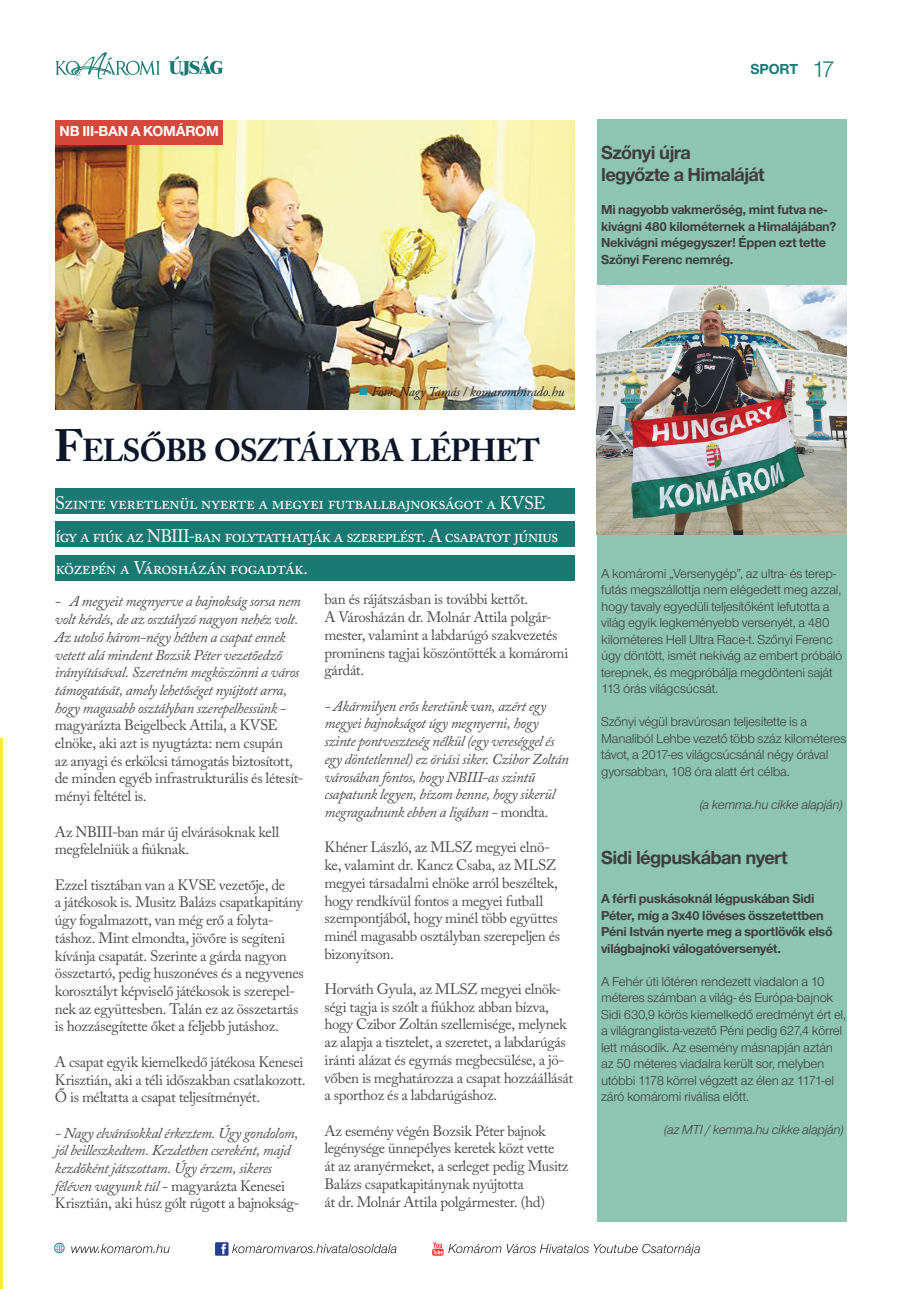
<style>
.page{position:relative;width:906px;height:1289px;background:#fff}
.page>*{position:absolute;margin:0;border:0;box-sizing:border-box;transform-origin:0 0}
.t1{font:700 31.5px "Adobe Caslon Pro";letter-spacing:-.035em;color:#0c1629}
.t2{font:700 19.5px/22.5px "Nimbus San Nov TOT";letter-spacing:-.03em;color:#3e3e3f}
.t3{font:18px/32.4px "Adobe Caslon Pro";letter-spacing:-.035em;color:#fff}
.t4{font:15px/17.7px "Adobe Caslon Pro";letter-spacing:-.025em;color:#4b4c4d}
.t5{font:italic 15px/17.7px "Adobe Caslon Pro";letter-spacing:-.025em;color:#4b4c4d}
.t6{font:700 15px "Nimbus San Nov TOT";letter-spacing:-.015em;color:#fff}
.t7{font:700 15px "Nimbus San Nov TOT";letter-spacing:-.01em;color:#1a7a73}
.t8{font:13.5px/16.5px "Nimbus San Nov TOT";letter-spacing:-.02em;color:#3e3e3f}
.t9{font:700 13.5px/16.5px "Nimbus San Nov TOT";letter-spacing:-.02em;color:#3e3e3f}
.t10{font:italic 13.5px "Nimbus San Nov TOT";letter-spacing:-.025em;color:#3e3e3f}
.t11{font:italic 13.5px "Adobe Garamond Pro";letter-spacing:-.005em;color:#231f20}
.s1{font-weight:400;font-size:24px}
.s2{font-size:45px}
.s3{font-style:normal}
</style>
<div class="page">
<img style="left:56px;top:120px;width:518px;height:290px">
<hr style="left:0;top:738px;width:2px;height:550px;background:#f4ed35">
<div style="left:597px;top:120px;width:249px;height:1101px;background:#8ec4b2"></div>
<img style="left:597px;top:285px;width:249px;height:249px">
<div style="left:56px;top:555px;width:519px;height:25px;background:#1a7a73"></div>
<div style="left:55px;top:488px;width:519px;height:25px;background:#1a7a73"></div>
<div style="left:55px;top:521px;width:520px;height:26px;background:#1a7a73"></div>
<div style="left:55px;top:120px;width:168px;height:25px;background:#d4493b"></div>
<svg style="left:55px;top:52px;width:105px;height:28px"></svg>
<svg style="left:169px;top:56px;width:54px;height:20px"></svg>
<svg style="left:432px;top:1242px;width:268px;height:13px"></svg>
<svg style="left:215px;top:1242px;width:181px;height:13px"></svg>
<svg style="left:71px;top:1244px;width:99px;height:9px"></svg>
<svg style="left:54px;top:1242px;width:11px;height:11px"></svg>
<svg style="left:360px;top:387px;width:7px;height:8px"></svg>
<p class="t6" style="left:60px;top:122px;width:161px">NB III-BAN A KOMÁROM</p>
<p class="t7" style="left:750px;top:60px;width:85px">SPORT <span class="s1">17</span></p>
<h2 class="t2" style="left:601px;top:141px;width:165px">Szőnyi újra<br>legyőzte a Himaláját</h2>
<p class="t9" style="left:601px;top:201px;width:237px">Mi nagyobb vakmerőség, mint futva ne&shy;kivágni 480 kilométernek a Himalájában?<br>Nekivágni mégegyszer! Éppen ezt tette Szőnyi Ferenc nemrég.</p>
<p class="t11" style="left:371px;top:383px;width:194px">Fotó: Nagy Tamás / komaromhirado.hu</p>
<h1 class="t1" style="left:54px;top:431px;width:487px"><span class="s2">F</span>ELSŐBB OSZTÁLYBA LÉPHET</h1>
<p class="t3" style="left:55px;top:486px;width:505px">Szinte veretlenül nyerte a megyei futballbajnokságot a KVSE így a fiúk az NBIII-ban folytathatják a szereplést. A csapatot június</p>
<p class="t3" style="left:56px;top:551px;width:254px">közepén a Városházán fogadták.</p>
<p class="t5" style="left:55px;top:592px;width:247px">- A megyeit megnyerve a bajnokság sorsa nem volt kérdés, de az osztályzó nagyon nehéz volt.<br>Az utolsó három-négy hétben a csapat ennek vetett alá mindent Bozsik Péter vezetőedző irányításával. Szeretném megköszönni a város támogatását, amely lehetőséget nyújtott arra, hogy magasabb osztályban szerepelhessünk -</p>
<p class="t4" style="left:55px;top:716px;width:250px">magyarázta Beigelbeck Attila, a KVSE elnöke, aki azt is nyugtázta: nem csupán<br>az anyagi és erkölcsi támogatás biztosított, de minden egyéb infrastrukturális és létesít&shy;ményi feltétel is.</p>
<p class="t4" style="left:55px;top:822px;width:226px">Az NBIII-ban már új elvárásoknak kell megfelelniük a fiúknak.</p>
<p class="t4" style="left:55px;top:875px;width:250px">Ezzel tisztában van a KVSE vezetője, de<br>a játékosok is. Musitz Balázs csapatkapitány úgy fogalmazott, van még erő a folyta&shy;táshoz. Mint elmondta, jövőre is segíteni kívánja csapatát. Szerinte a gárda nagyon összetartó, pedig huszonéves és a negyvenes korosztályt képviselő játékosok is szerepel&shy;nek az együttesben. Talán ez az összetartás is hozzásegítette őket a feljebb jutáshoz.</p>
<p class="t4" style="left:55px;top:1052px;width:252px">A csapat egyik kiemelkedő játékosa Kenesei<br>Krisztián, aki a téli időszakban csatlakozott.<br>Ő is méltatta a csapat teljesítményét.</p>
<p class="t5" style="left:55px;top:1123px;width:246px">- Nagy elvárásokkal érkeztem. Úgy gondolom, jól beilleszkedtem. Kezdetben csereként, majd kezdőként játszottam. Úgy érzem, sikeres féléven vagyunk túl - <span class="s3">magyarázta Kenesei Krisztián, aki húsz gólt rúgott a bajnokság-</span></p>
<p class="t4" style="left:324px;top:590px;width:245px">ban és rájátszásban is további kettőt.<br>A Városházán dr. Molnár Attila polgár&shy;mester, valamint a labdarúgó szakvezetés prominens tagjai köszöntötték a komáromi gárdát.</p>
<p class="t5" style="left:324px;top:696px;width:246px">- Akármilyen erős keretünk van, azért egy megyei bajnokságot úgy megnyerni, hogy szinte pontveszteség nélkül (egy vereséggel és egy döntetlennel) ez óriási siker. Czibor Zoltán városában fontos, hogy NBIII-as szintű csapatunk legyen, bízom benne, hogy sikerül megragadnunk ebben a ligában - <span class="s3">mondta.</span></p>
<p class="t4" style="left:324px;top:838px;width:237px">Khéner László, az MLSZ megyei elnö&shy;ke, valamint dr. Kancz Csaba, az MLSZ megyei társadalmi elnöke arról beszéltek, hogy rendkívül fontos a megyei futball szempontjából, hogy minél több együttes minél magasabb osztályban szerepeljen és bizonyítson.</p>
<p class="t4" style="left:324px;top:980px;width:250px">Horváth Gyula, az MLSZ megyei elnök&shy;ségi tagja is szólt a fiúkhoz abban bízva, hogy Czibor Zoltán szellemisége, melynek az alapja a tisztelet, a szeretet, a labdarúgás iránti alázat és egymás megbecsülése, a jö&shy;vőben is meghatározza a csapat hozzáállását a sporthoz és a labdarúgáshoz.</p>
<p class="t4" style="left:324px;top:1121px;width:246px">Az esemény végén Bozsik Péter bajnok legénysége ünnepélyes keretek közt vette át az aranyérmeket, a serleget pedig Musitz Balázs csapatkapitánynak nyújtotta<br>át dr. Molnár Attila polgármester. (hd)</p>
<p class="t8" style="left:601px;top:565px;width:243px">A komáromi „Versenygép”, az ultra- és terep&shy;futás megszállottja nem elégedett meg azzal, hogy tavaly egyedüli teljesítőként lefutotta a világ egyik legkeményebb versenyét, a 480 kilométeres Hell Ultra Race-t. Szőnyi Ferenc úgy döntött, ismét nekivág az embert próbáló terepnek, és megpróbálja megdönteni saját 113 órás világcsúcsát.</p>
<p class="t8" style="left:601px;top:713px;width:247px">Szőnyi végül bravúrosan teljesítette is a Manaliból Lehbe vezető több száz kilométeres távot, a 2017-es világcsúcsánál négy órával gyorsabban, 108 óra alatt ért célba.</p>
<p class="t10" style="left:699px;top:796px;width:144px">(a kemma.hu cikke alapján)</p>
<h2 class="t2" style="left:601px;top:846px;width:188px">Sidi légpuskában nyert</h2>
<p class="t9" style="left:601px;top:890px;width:233px">A férfi puskásoknál légpuskában Sidi Péter, míg a 3x40 lövéses összetettben Péni István nyerte meg a sportlövők első világbajnoki válogatóversenyét.</p>
<p class="t8" style="left:601px;top:973px;width:246px">A Fehér úti lőtéren rendezett viadalon a 10 méteres számban a világ- és Európa-bajnok Sidi 630,9 körös kiemelkedő eredményt ért el, a világranglista-vezető Péni pedig 627,4 körrel lett második. Az esemény másnapján aztán az 50 méteres viadalra került sor, melyben utóbbi 1178 körrel végzett az élen az 1171-el záró komáromi riválisa előtt.</p>
<p class="t10" style="left:664px;top:1122px;width:181px">(az MTI / kemma.hu cikke alapján)</p>
</div>
